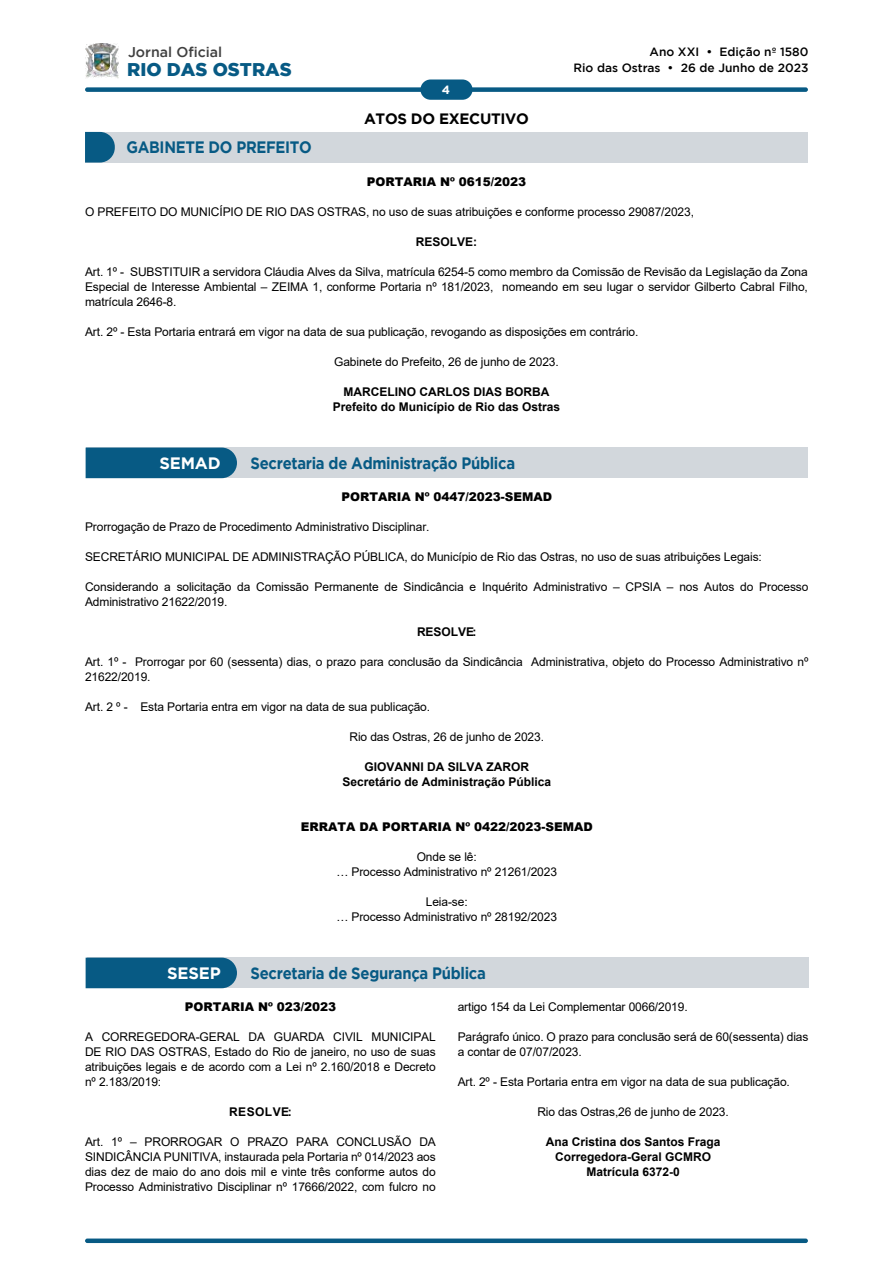
<style>
.page{position:relative;width:893px;height:1263px;background:#fff}
.page>*{position:absolute;margin:0;border:0;box-sizing:border-box;transform-origin:0 0}
.t1{font:900 18.45px "Gotham";color:#075a84}
.t2{font:700 16.5px "Gotham";letter-spacing:-.02em;color:#075a84;scale:.9 1}
.t3{font:700 16.5px "Gotham";letter-spacing:-.01em;color:#fff}
.t4{font:700 15px "Gotham";letter-spacing:-.02em;color:#000}
.t5{font:500 14.1px "Gotham";color:#404040}
.t6{font:12px/15px "Arial";letter-spacing:-.01em;color:#000;text-align:justify}
.t7{font:700 12px/15px "Arial";color:#000;text-align:center}
.t8{font:900 12px "Arial";color:#000}
.t9{font:500 12px/15.8px "Gotham";color:#000;text-align:right}
.t10{font:700 12px "Gotham";color:#fff}
</style>
<div class="page">
<div style="left:85px;top:87px;width:723px;height:5px;background:#075a84;border-radius:2px"></div>
<div style="left:420px;top:79px;width:52px;height:21px;background:#075a84;border-radius:10px"></div>
<img style="left:86px;top:44px;width:32px;height:34px">
<div style="left:85px;top:1238px;width:723px;height:5px;background:#075a84;border-radius:2px"></div>
<div style="left:85px;top:132px;width:723px;height:31px;background:#d2d7dc"></div>
<svg style="left:85px;top:132px;width:30px;height:31px"></svg>
<div style="left:86px;top:448px;width:722px;height:30px;background:#d2d7dc"></div>
<div style="left:86px;top:448px;width:151px;height:30px;background:#075a84"></div>
<div style="left:87px;top:958px;width:721px;height:30px;background:#d2d7dc"></div>
<div style="left:86px;top:958px;width:151px;height:30px;background:#075a84"></div>
<p class="t5" style="left:128px;top:44px;width:96px">Jornal Oficial</p>
<h1 class="t1" style="left:127px;top:59px;width:166px">RIO DAS OSTRAS</h1>
<h2 class="t2" style="left:126px;top:138px;width:207px">GABINETE DO PREFEITO</h2>
<p class="t10" style="left:442px;top:83px;width:10px">4</p>
<p class="t4" style="left:364px;top:110px;width:166px">ATOS DO EXECUTIVO</p>
<p class="t9" style="left:573px;top:44px;width:237px">Ano XXI • Edição nº 1580<br>Rio das Ostras • 26 de Junho de 2023</p>
<p class="t8" style="left:367px;top:173px;width:161px">PORTARIA Nº 0615/2023</p>
<p class="t6" style="left:85px;top:204px;width:610px">O PREFEITO DO MUNICÍPIO DE RIO DAS OSTRAS, no uso de suas atribuições e conforme processo 29087/2023,</p>
<p class="t7" style="left:416px;top:235px;width:63px">RESOLVE:</p>
<p class="t6" style="left:85px;top:264px;width:724px">Art. 1º - SUBSTITUIR a servidora Cláudia Alves da Silva, matrícula 6254-5 como membro da Comissão de Revisão da Legislação da Zona Especial de Interesse Ambiental – ZEIMA 1, conforme Portaria nº 181/2023, nomeando em seu lugar o servidor Gilberto Cabral Filho, matrícula 2646-8.</p>
<p class="t6" style="left:85px;top:324px;width:555px">Art. 2º - Esta Portaria entrará em vigor na data de sua publicação, revogando as disposições em contrário.</p>
<p class="t6" style="left:334px;top:354px;width:226px">Gabinete do Prefeito, 26 de junho de 2023.</p>
<p class="t7" style="left:333px;top:385px;width:229px">MARCELINO CARLOS DIAS BORBA<br>Prefeito do Município de Rio das Ostras</p>
<h2 class="t3" style="left:160px;top:453px;width:63px">SEMAD</h2>
<h2 class="t2" style="left:251px;top:453px;width:295px">Secretaria de Administração Pública</h2>
<p class="t8" style="left:341px;top:488px;width:212px">PORTARIA Nº 0447/2023-SEMAD</p>
<p class="t6" style="left:85px;top:519px;width:346px">Prorrogação de Prazo de Procedimento Administrativo Disciplinar.</p>
<p class="t6" style="left:85px;top:549px;width:678px">SECRETÁRIO MUNICIPAL DE ADMINISTRAÇÃO PÚBLICA, do Município de Rio das Ostras, no uso de suas atribuições Legais:</p>
<p class="t6" style="left:85px;top:579px;width:725px">Considerando a solicitação da Comissão Permanente de Sindicância e Inquérito Administrativo – CPSIA – nos Autos do Processo<br>Administrativo 21622/2019.</p>
<p class="t7" style="left:417px;top:625px;width:61px">R E S O L V E:</p>
<p class="t6" style="left:85px;top:654px;width:725px">Art. 1º - Prorrogar por 60 (sessenta) dias, o prazo para conclusão da Sindicância Administrativa, objeto do Processo Administrativo nº<br>21622/2019.</p>
<p class="t6" style="left:85px;top:699px;width:347px">Art. 2 º - Esta Portaria entra em vigor na data de sua publicação.</p>
<p class="t6" style="left:349px;top:729px;width:196px">Rio das Ostras, 26 de junho de 2023.</p>
<p class="t7" style="left:342px;top:760px;width:210px">GIOVANNI DA SILVA ZAROR<br>Secretário de Administração Pública</p>
<p class="t8" style="left:301px;top:818px;width:294px">ERRATA DA PORTARIA Nº 0422/2023-SEMAD</p>
<p class="t6" style="left:336px;top:849px;width:222px;text-align:center">Onde se lê:<br>… Processo Administrativo nº 21261/2023</p>
<p class="t6" style="left:336px;top:894px;width:222px;text-align:center">Leia-se:<br>… Processo Administrativo nº 28192/2023</p>
<h2 class="t3" style="left:167px;top:963px;width:55px">SESEP</h2>
<h2 class="t2" style="left:251px;top:963px;width:263px">Secretaria de Segurança Pública</h2>
<p class="t8" style="left:185px;top:998px;width:153px">PORTARIA Nº 023/2023</p>
<p class="t6" style="left:85px;top:1029px;width:352px">A CORREGEDORA-GERAL DA GUARDA CIVIL MUNICIPAL DE RIO DAS OSTRAS, Estado do Rio de janeiro, no uso de suas atribuições legais e de acordo com a Lei nº 2.160/2018 e Decreto nº 2.183/2019:</p>
<p class="t7" style="left:229px;top:1105px;width:64px">R E S O L V E:</p>
<p class="t6" style="left:85px;top:1134px;width:352px">Art. 1º – PRORROGAR O PRAZO PARA CONCLUSÃO DA SINDICÂNCIA PUNITIVA, instaurada pela Portaria nº 014/2023 aos dias dez de maio do ano dois mil e vinte três conforme autos do Processo Administrativo Disciplinar nº 17666/2022, com fulcro no</p>
<p class="t6" style="left:458px;top:999px;width:231px">artigo 154 da Lei Complementar 0066/2019.</p>
<p class="t6" style="left:458px;top:1029px;width:352px">Parágrafo único. O prazo para conclusão será de 60(sessenta) dias a contar de 07/07/2023.</p>
<p class="t6" style="left:458px;top:1074px;width:334px">Art. 2º - Esta Portaria entra em vigor na data de sua publicação.</p>
<p class="t6" style="left:537px;top:1104px;width:193px">Rio das Ostras,26 de junho de 2023.</p>
<p class="t7" style="left:546px;top:1135px;width:176px">Ana Cristina dos Santos Fraga<br>Corregedora-Geral GCMRO<br>Matrícula 6372-0</p>
</div>
